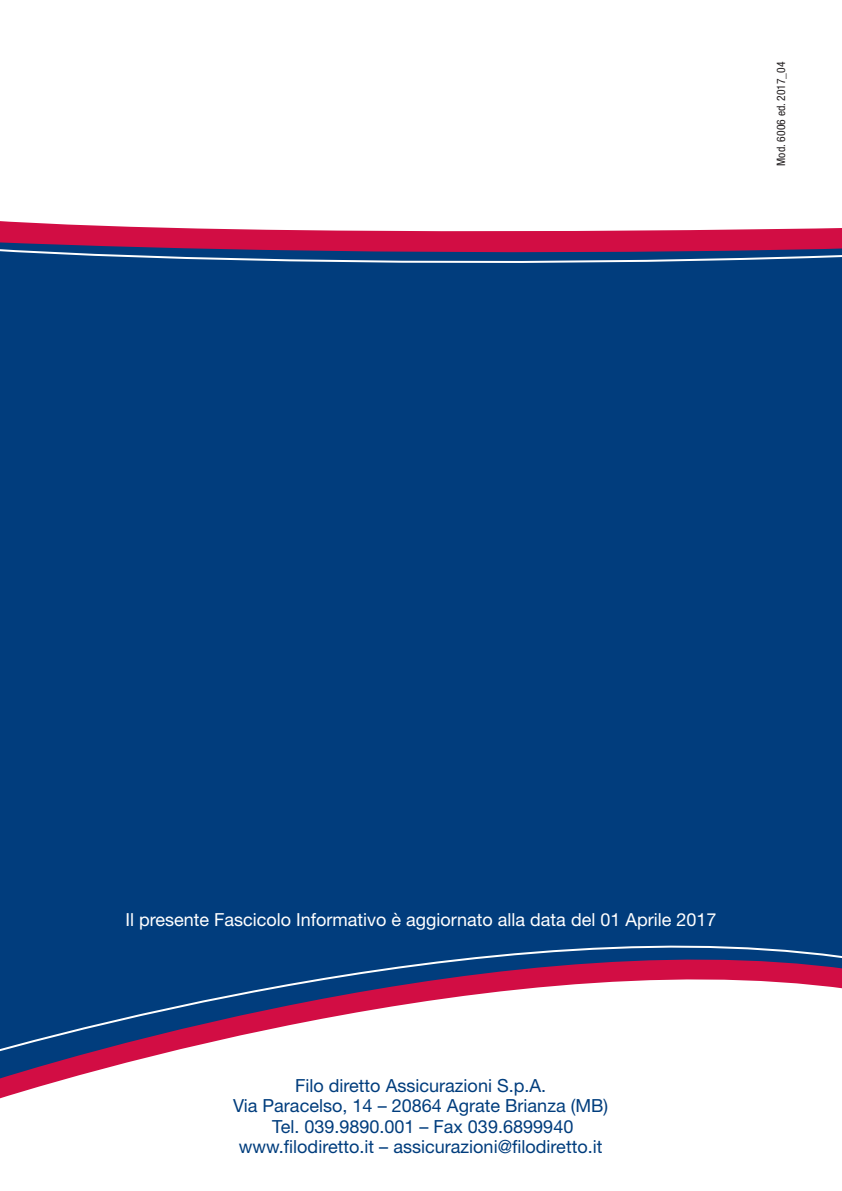
<style>
.page{position:relative;width:842px;height:1191px;background:#fff}
.page>*{position:absolute;margin:0;border:0;box-sizing:border-box;transform-origin:0 0}
.t1{font:18px/20.4px "Helvetica Neue";color:#013d7d;text-align:center}
.t2{font:18px "Helvetica Neue LT Std";color:#fff}
.t3{font:condensed 11.6px "Helvetica Neue LT Std";color:#231f20}
</style>
<div class="page">
<div style="left:0;top:268px;width:842px;height:636px;background:#013d7d"></div>
<div style="left:0;top:904px;width:842px;height:13px;background:#013d7d"></div>
<svg style="left:0;top:917px;width:842px;height:182px"></svg>
<svg style="left:0;top:260px;width:842px;height:8px;background:#1f548c"></svg>
<svg style="left:0;top:221px;width:842px;height:39px;fill:#d20d44"></svg>
<p class="t3" style="left:774px;top:166px;width:106px;rotate:-90deg">Mod. 6006 ed. 2017_04</p>
<p class="t2" style="left:126px;top:908px;width:592px">Il presente Fascicolo Informativo è aggiornato alla data del 01 Aprile 2017</p>
<p class="t1" style="left:233px;top:1075px;width:377px">Filo diretto Assicurazioni S.p.A.<br>Via Paracelso, 14 – 20864 Agrate Brianza (MB)<br>Tel. 039.9890.001 – Fax 039.6899940 www.filodiretto.it – assicurazioni@filodiretto.it</p>
</div>
